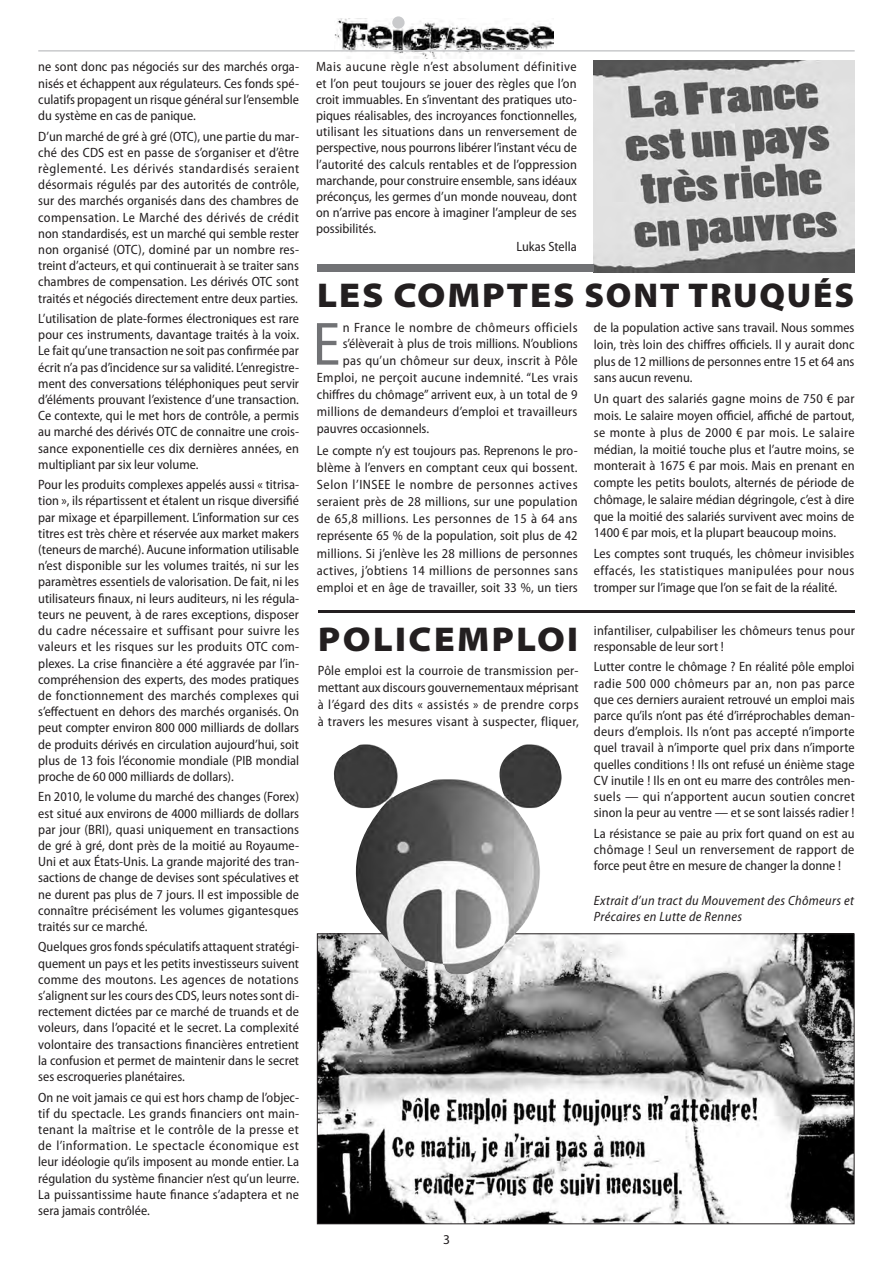
<style>
.page{position:relative;width:893px;height:1263px;background:#fff}
.page>*{position:absolute;margin:0;border:0;box-sizing:border-box;transform-origin:0 0}
.t1{font:semi-condensed 61.5px "Myriad Pro";color:#717275}
.t2{font:900 34.5px "Myriad Pro";letter-spacing:.05em;color:#231f20}
.t3{font:900 semi-expanded 34.5px "Myriad Pro";letter-spacing:.07em;color:#231f20}
.t4{font:semi-condensed 13.5px/16.2px "Myriad Pro";color:#231f20;text-align:justify}
.t5{font:semi-condensed 13.5px "Myriad Pro";letter-spacing:.02em;color:#231f20}
.t6{font:italic semi-condensed 13.5px/16.2px "Myriad Pro";letter-spacing:.025em;color:#231f20}
.t7{font:semi-condensed 13.5px "Myriad Pro";letter-spacing:.035em;color:#231f20}
.t8{font:13.5px "Myriad Pro";color:#231f20}
.s1{font-stretch:semi-expanded}
</style>
<div class="page">
<img style="left:334px;top:18px;width:219px;height:40px">
<img style="left:594px;top:60px;width:261px;height:213px">
<img style="left:319px;top:935px;width:533px;height:287px">
<img style="left:332px;top:744px;width:233px;height:230px">
<hr style="left:38px;top:50px;width:817px;height:2px;background:#c9cacc">
<div style="left:392px;top:16px;width:13px;height:13px;background:#c9cacc;border-radius:50%"></div>
<div style="left:317px;top:264px;width:277px;height:8px;background:#717275"></div>
<hr style="left:318px;top:611px;width:537px;height:2px;background:#231f20">
<p class="t4" style="left:38px;top:59px;width:262px">ne sont donc pas négociés sur des marchés orga&shy;nisés et échappent aux régulateurs. Ces fonds spé&shy;culatifs propagent un risque général sur l’ensemble du système en cas de panique.</p>
<p class="t4" style="left:38px;top:128px;width:262px">D’un marché de gré à gré (OTC), une partie du mar&shy;ché des CDS est en passe de s’organiser et d’être règlementé. Les dérivés standardisés seraient désormais régulés par des autorités de contrôle, sur des marchés organisés dans des chambres de compensation. Le Marché des dérivés de crédit non standardisés, est un marché qui semble rester non organisé (OTC), dominé par un nombre res&shy;treint d’acteurs, et qui continuerait à se traiter sans chambres de compensation. Les dérivés OTC sont traités et négociés directement entre deux parties.</p>
<p class="t4" style="left:38px;top:310px;width:262px">L’utilisation de plate-formes électroniques est rare pour ces instruments, davantage traités à la voix.<br>Le fait qu’une transaction ne soit pas confirmée par écrit n’a pas d’incidence sur sa validité. L’enregistre&shy;ment des conversations téléphoniques peut servir d’éléments prouvant l’existence d’une transaction.<br>Ce contexte, qui le met hors de contrôle, a permis au marché des dérivés OTC de connaitre une crois&shy;sance exponentielle ces dix dernières années, en multipliant par six leur volume.</p>
<p class="t4" style="left:38px;top:476px;width:262px">Pour les produits complexes appelés aussi « titrisa&shy;tion », ils répartissent et étalent un risque diversifié par mixage et éparpillement. L’information sur ces titres est très chère et réservée aux market makers (teneurs de marché). Aucune information utilisable n’est disponible sur les volumes traités, ni sur les paramètres essentiels de valorisation. De fait, ni les utilisateurs finaux, ni leurs auditeurs, ni les régula&shy;teurs ne peuvent, à de rares exceptions, disposer du cadre nécessaire et suffisant pour suivre les valeurs et les risques sur les produits OTC com&shy;plexes. La crise financière a été aggravée par l’in&shy;compréhension des experts, des modes pratiques de fonctionnement des marchés complexes qui s’effectuent en dehors des marchés organisés. On peut compter environ 800 000 milliards de dollars de produits dérivés en circulation aujourd’hui, soit plus de 13 fois l’économie mondiale (PIB mondial proche de 60 000 milliards de dollars).</p>
<p class="t4" style="left:38px;top:788px;width:262px">En 2010, le volume du marché des changes (Forex) est situé aux environs de 4000 milliards de dollars par jour (BRI), quasi uniquement en transactions de gré à gré, dont près de la moitié au Royaume-Uni et aux États-Unis. La grande majorité des tran&shy;sactions de change de devises sont spéculatives et ne durent pas plus de 7 jours. Il est impossible de connaître précisément les volumes gigantesques traités sur ce marché.</p>
<p class="t4" style="left:38px;top:939px;width:262px">Quelques gros fonds spéculatifs attaquent stratégi&shy;quement un pays et les petits investisseurs suivent comme des moutons. Les agences de notations s’alignent sur les cours des CDS, leurs notes sont di&shy;rectement dictées par ce marché de truands et de voleurs, dans l’opacité et le secret. La complexité volontaire des transactions financières entretient la confusion et permet de maintenir dans le secret ses escroqueries planétaires.</p>
<p class="t4" style="left:38px;top:1089px;width:262px">On ne voit jamais ce qui est hors champ de l’objec&shy;tif du spectacle. Les grands financiers ont main&shy;tenant la maîtrise et le contrôle de la presse et de l’information. Le spectacle économique est leur idéologie qu’ils imposent au monde entier. La régulation du système financier n’est qu’un leurre.<br>La puissantissime haute finance s’adaptera et ne sera jamais contrôlée.</p>
<p class="t4" style="left:316px;top:59px;width:262px">Mais aucune règle n’est absolument définitive et l’on peut toujours se jouer des règles que l’on croit immuables. En s’inventant des pratiques uto&shy;piques réalisables, des incroyances fonctionnelles, utilisant les situations dans un renversement de perspective, nous pourrons libérer l’instant vécu de l’autorité des calculs rentables et de l’oppression marchande, pour construire ensemble, sans idéaux préconçus, les germes d’un monde nouveau, dont on n’arrive pas encore à imaginer l’ampleur de ses possibilités.</p>
<p class="t4" style="left:516px;top:238px;width:62px">Lukas Stella</p>
<p class="t2" style="left:317px;top:273px;width:538px"><span class="s1">LES COMPTES</span> SONT TRUQUÉS</p>
<p class="t1" style="left:313px;top:306px;width:29px">E</p>
<p class="t7" style="left:343px;top:319px;width:236px">n France le nombre de chômeurs officiels</p>
<p class="t4" style="left:594px;top:319px;width:262px;line-height:16.8px">de la population active sans travail. Nous sommes loin, très loin des chiffres officiels. Il y aurait donc plus de 12 millions de personnes entre 15 et 64 ans sans aucun revenu.</p>
<p class="t4" style="left:594px;top:390px;width:262px;line-height:16.8px">Un quart des salariés gagne moins de 750 € par mois. Le salaire moyen officiel, affiché de partout, se monte à plus de 2000 € par mois. Le salaire médian, la moitié touche plus et l’autre moins, se monterait à 1675 € par mois. Mais en prenant en compte les petits boulots, alternés de période de chômage, le salaire médian dégringole, c’est à dire que la moitié des salariés survivent avec moins de 1400 € par mois, et la plupart beaucoup moins.</p>
<p class="t4" style="left:594px;top:545px;width:262px;line-height:16.8px">Les comptes sont truqués, les chômeur invisibles effacés, les statistiques manipulées pour nous tromper sur l’image que l’on se fait de la réalité.</p>
<p class="t4" style="left:343px;top:336px;width:237px">s’élèverait à plus de trois millions. N’oublions</p>
<p class="t5" style="left:343px;top:352px;width:237px">pas qu’un chômeur sur deux, inscrit à Pôle</p>
<p class="t5" style="left:317px;top:369px;width:262px">Emploi, ne perçoit aucune indemnité. “Les vrais</p>
<p class="t4" style="left:317px;top:386px;width:262px">chiffres du chômage” arrivent eux, à un total de 9</p>
<p class="t5" style="left:317px;top:403px;width:262px">millions de demandeurs d’emploi et travailleurs</p>
<p class="t4" style="left:317px;top:420px;width:114px">pauvres occasionnels.</p>
<p class="t4" style="left:317px;top:441px;width:262px;line-height:17.1px">Le compte n’y est toujours pas. Reprenons le pro&shy;blème à l’envers en comptant ceux qui bossent.<br>Selon l’INSEE le nombre de personnes actives seraient près de 28 millions, sur une population de 65,8 millions. Les personnes de 15 à 64 ans représente 65 % de la population, soit plus de 42 millions. Si j’enlève les 28 millions de personnes actives, j’obtiens 14 millions de personnes sans emploi et en âge de travailler, soit 33 %, un tiers</p>
<p class="t3" style="left:318px;top:615px;width:261px">POLICEMPLOI</p>
<p class="t4" style="left:318px;top:662px;width:262px;line-height:17.1px">Pôle emploi est la courroie de transmission per&shy;mettant aux discours gouvernementaux méprisant à l’égard des dits « assistés » de prendre corps à travers les mesures visant à suspecter, fliquer,</p>
<p class="t4" style="left:594px;top:622px;width:262px">infantiliser, culpabiliser les chômeurs tenus pour responsable de leur sort !</p>
<p class="t4" style="left:594px;top:659px;width:262px">Lutter contre le chômage ? En réalité pôle emploi radie 500 000 chômeurs par an, non pas parce que ces derniers auraient retrouvé un emploi mais parce qu’ils n’ont pas été d’irréprochables deman&shy;deurs d’emplois. Ils n’ont pas accepté n’importe quel travail à n’importe quel prix dans n’importe quelles conditions ! Ils ont refusé un énième stage CV inutile ! Ils en ont eu marre des contrôles men&shy;suels — qui n’apportent aucun soutien concret sinon la peur au ventre — et se sont laissés radier !</p>
<p class="t4" style="left:594px;top:825px;width:262px">La résistance se paie au prix fort quand on est au chômage ! Seul un renversement de rapport de force peut être en mesure de changer la donne !</p>
<p class="t6" style="left:594px;top:892px;width:262px">Extrait d’un tract du Mouvement des Chômeurs et<br>Précaires en Lutte de Rennes</p>
<p class="t8" style="left:443px;top:1231px;width:8px">3</p>
</div>
